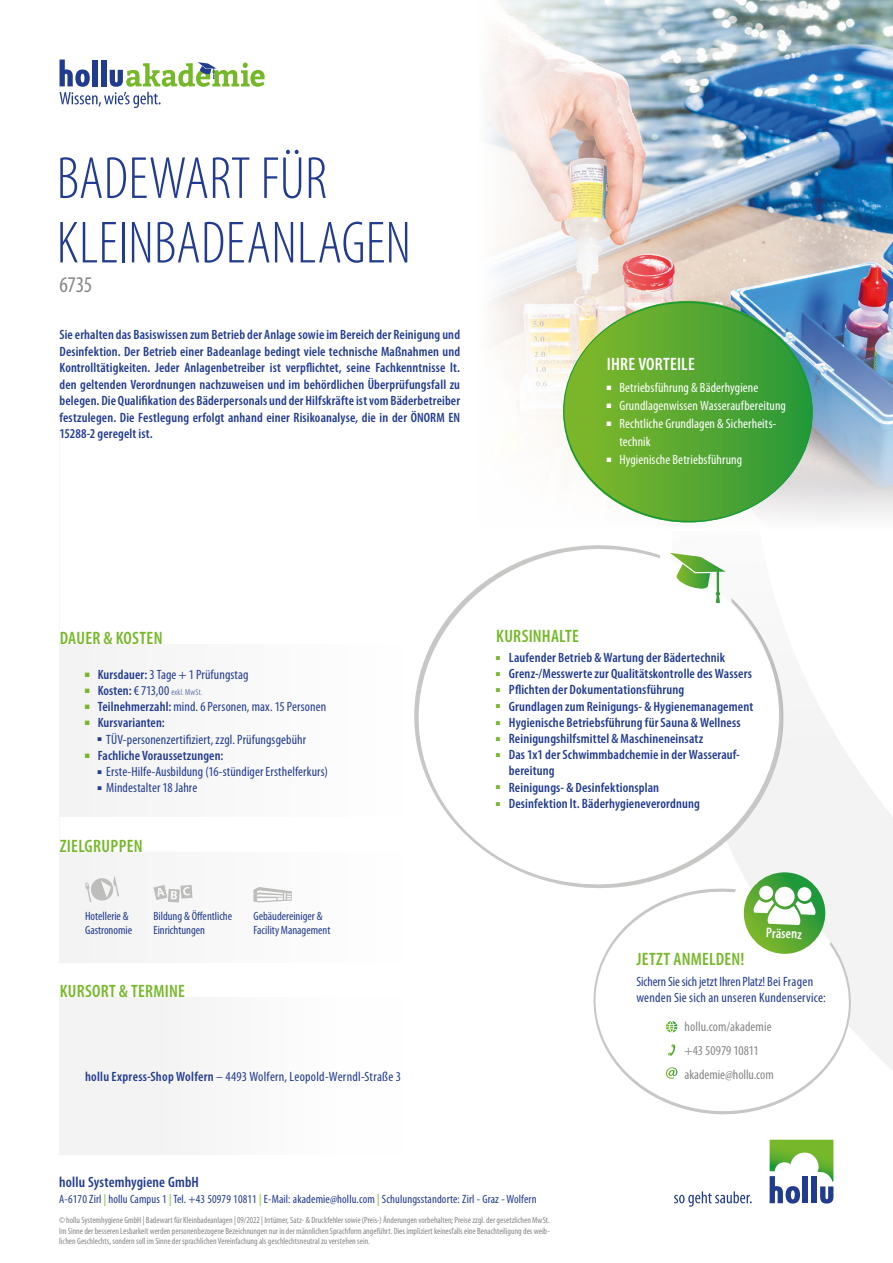
<style>
.page{position:relative;width:893px;height:1263px;background:#fff}
.page>*{position:absolute;margin:0;border:0;box-sizing:border-box;transform-origin:0 0}
.HL{font:300 condensed 60px/64.5px "Myriad Pro";letter-spacing:.005em;color:#213b8f}
.HL_ART-NR{font:condensed 22.5px "Myriad Pro";color:#878787}
.t1{font:600 condensed 18px "Myriad Pro";letter-spacing:.015em;color:#76b82a}
.t2{font:600 condensed 18px "Myriad Pro";letter-spacing:.01em;color:#fff}
.t3{font:600 condensed 15px "Myriad Pro";letter-spacing:.01em;color:#213b8f}
.HL-2{font:600 condensed 14.1px "Myriad Pro";color:#fff}
.t4{font:600 condensed 13.5px/16.5px "Myriad Pro";letter-spacing:.01em;color:#213b8f}
.Kursort{font:condensed 13.5px/16.2px "Myriad Pro";letter-spacing:.01em;color:#213b8f}
.t5{font:condensed 13.5px/18px "Myriad Pro";letter-spacing:.005em;color:#fff}
.t6{font:condensed 13.5px "Myriad Pro";color:#878787}
.t7{font:condensed 12px/14.4px "Myriad Pro";color:#213b8f}
.t8{font:condensed 9px/10.4px "Myriad Pro";color:#878787;text-align:justify}
.t9{font:300 condensed 9px "Myriad Pro";letter-spacing:.025em;color:#213b8f}
.s1{font-weight:600}
.s2{font-weight:600;font-size:13.5px}
.s3{font-weight:400;font-size:13.5px}
.s4{color:#76b82a}
</style>
<div class="page">
<svg style="left:770px;top:1140px;width:63px;height:63px"></svg>
<svg style="left:674px;top:1191px;width:78px;height:15px"></svg>
<svg style="left:60px;top:60px;width:205px;height:48px"></svg>
<div style="left:60px;top:374px;width:344px;height:588px;background:#f3f3f3"></div>
<svg style="left:785px;top:708px;width:108px;height:363px;fill:#f3f3f3"></svg>
<svg style="left:414px;top:545px;width:371px;height:343px"></svg>
<svg style="left:660px;top:553px;width:75px;height:56px"></svg>
<svg style="left:60px;top:374px;width:344px;height:478px;fill:#fff"></svg>
<svg style="left:85px;top:876px;width:34px;height:26px"></svg>
<svg style="left:154px;top:885px;width:38px;height:17px"></svg>
<svg style="left:253px;top:887px;width:39px;height:15px"></svg>
<img style="left:687px;top:0;width:206px;height:303px">
<img style="left:488px;top:0;width:199px;height:303px">
<svg style="left:489px;top:303px;width:404px;height:215px"></svg>
<svg style="left:559px;top:295px;width:258px;height:228px;background:#75b45e"></svg>
<div style="left:60px;top:997px;width:343px;height:157px;background:#f3f3f3"></div>
<svg style="left:593px;top:872px;width:258px;height:243px"></svg>
<p class="HL" style="left:57px;top:147px;width:356px">BADEWART FÜR<br>KLEINBADEANLAGEN</p>
<p class="HL_ART-NR" style="left:60px;top:273px;width:34px">6735</p>
<p class="t4" style="left:60px;top:327px;width:402px;text-align:justify">Sie erhalten das Basiswissen zum Betrieb der Anlage sowie im Bereich der Reinigung und Desinfektion. Der Betrieb einer Badeanlage bedingt viele technische Maßnahmen und Kontrolltätigkeiten. Jeder Anlagenbetreiber ist verpflichtet, seine Fachkenntnisse lt. den geltenden Verordnungen nachzuweisen und im behördlichen Überprüfungsfall zu belegen. Die Qualifikation des Bäderpersonals und der Hilfskräfte ist vom Bäderbetreiber festzulegen. Die Festlegung erfolgt anhand einer Risikoanalyse, die in der ÖNORM EN 15288-2 geregelt ist.</p>
<p class="t2" style="left:607px;top:354px;width:89px">IHRE VORTEILE</p>
<p class="t5" style="left:607px;top:379px;width:153px"><sup>■</sup> Betriebsführung &amp; Bäderhygiene</p>
<p class="t5" style="left:607px;top:397px;width:181px"><sup>■</sup> Grundlagenwissen Wasseraufbereitung</p>
<p class="t5" style="left:619px;top:415px;width:158px;text-indent:-13px"><sup>■</sup> Rechtliche Grundlagen &amp; Sicherheits&shy;technik</p>
<p class="t5" style="left:607px;top:451px;width:137px"><sup>■</sup> Hygienische Betriebsführung</p>
<p class="t1" style="left:60px;top:628px;width:104px">DAUER &amp; KOSTEN</p>
<p class="Kursort" style="left:85px;top:666px;width:165px"><sup>■</sup> <span class="s1">Kursdauer:</span> 3 Tage + 1 Prüfungstag</p>
<p class="t9" style="left:85px;top:687px;width:119px"><sup>■</sup> <span class="s2">Kosten:</span> <span class="s3">€ 713,00</span> exkl. MwSt.</p>
<p class="Kursort" style="left:85px;top:699px;width:243px"><sup>■</sup> <span class="s1">Teilnehmerzahl:</span> mind. 6 Personen, max. 15 Personen</p>
<p class="t4" style="left:85px;top:715px;width:81px"><sup>■</sup> Kursvarianten:</p>
<p class="Kursort" style="left:98px;top:731px;width:210px"><sup>■</sup> TÜV-personenzertifiziert, zzgl. Prüfungsgebühr</p>
<p class="t4" style="left:85px;top:747px;width:140px"><sup>■</sup> Fachliche Voraussetzungen:</p>
<p class="Kursort" style="left:98px;top:764px;width:232px"><sup>■</sup> Erste-Hilfe-Ausbildung (16-stündiger Ersthelferkurs)</p>
<p class="Kursort" style="left:98px;top:780px;width:101px"><sup>■</sup> Mindestalter 18 Jahre</p>
<p class="t1" style="left:60px;top:836px;width:85px">ZIELGRUPPEN</p>
<p class="t7" style="left:85px;top:909px;width:49px">Hotellerie &amp;<br>Gastronomie</p>
<p class="t7" style="left:154px;top:909px;width:80px">Bildung &amp; Öffentliche</p>
<p class="t7" style="left:154px;top:923px;width:53px">Einrichtungen</p>
<p class="t1" style="left:60px;top:981px;width:127px">KURSORT &amp; TERMINE</p>
<p class="t7" style="left:254px;top:909px;width:70px">Gebäudereiniger &amp;</p>
<p class="t7" style="left:254px;top:923px;width:78px">Facility Management</p>
<p class="Kursort" style="left:85px;top:1068px;width:317px"><span class="s1">hollu Express-Shop Wolfern</span> – 4493 Wolfern, Leopold-Werndl-Straße 3</p>
<h2 class="t1" style="left:496px;top:626px;width:84px">KURSINHALTE</h2>
<p class="t4" style="left:496px;top:649px;width:230px"><sup>■</sup> Laufender Betrieb &amp; Wartung der Bädertechnik</p>
<p class="t4" style="left:496px;top:666px;width:257px"><sup>■</sup> Grenz-/Messwerte zur Qualitätskontrolle des Wassers</p>
<p class="t4" style="left:496px;top:682px;width:190px"><sup>■</sup> Pflichten der Dokumentationsführung</p>
<p class="t4" style="left:496px;top:698px;width:259px"><sup>■</sup> Grundlagen zum Reinigungs- &amp; Hygienemanagement</p>
<p class="t4" style="left:496px;top:714px;width:246px"><sup>■</sup> Hygienische Betriebsführung für Sauna &amp; Wellness</p>
<p class="t4" style="left:496px;top:730px;width:209px"><sup>■</sup> Reinigungshilfsmittel &amp; Maschineneinsatz</p>
<p class="t4" style="left:509px;top:747px;width:233px;text-indent:-13px"><sup>■</sup> Das 1x1 der Schwimmbadchemie in der Wasserauf&shy;bereitung</p>
<p class="t4" style="left:496px;top:779px;width:165px"><sup>■</sup> Reinigungs- &amp; Desinfektionsplan</p>
<p class="t4" style="left:496px;top:795px;width:205px"><sup>■</sup> Desinfektion lt. Bäderhygieneverordnung</p>
<p class="HL-2" style="left:766px;top:925px;width:38px;rotate:2deg">Präsenz</p>
<p class="t1" style="left:637px;top:949px;width:109px">JETZT ANMELDEN!</p>
<p class="Kursort" style="left:636px;top:973px;width:191px">Sichern Sie sich jetzt Ihren Platz! Bei Fragen wenden Sie sich an unseren Kundenservice:</p>
<p class="t6" style="left:685px;top:1020px;width:88px">hollu.com/akademie</p>
<p class="t6" style="left:685px;top:1067px;width:91px">akademie@hollu.com</p>
<p class="t6" style="left:685px;top:1043px;width:75px">+43 50979 10811</p>
<p class="t3" style="left:59px;top:1174px;width:141px">hollu Systemhygiene GmbH</p>
<p class="t7" style="left:59px;top:1192px;width:479px">A-6170 Zirl <span class="s4">|</span> hollu Campus 1 <span class="s4">|</span> Tel. +43 50979 10811 <span class="s4">|</span> E-Mail: akademie@hollu.com <span class="s4">|</span> Schulungsstandorte: Zirl - Graz - Wolfern</p>
<p class="t8" style="left:59px;top:1215px;width:492px">©hollu Systemhygiene GmbH | Badewart für Kleinbadeanlagen | 09/2022 | Irrtümer, Satz- &amp; Druckfehler sowie (Preis-) Änderungen vorbehalten; Preise zzgl. der gesetzlichen MwSt.<br>Im Sinne der besseren Lesbarkeit werden personenbezogene Bezeichnungen nur in der männlichen Sprachform angeführt. Dies impliziert keinesfalls eine Benachteiligung des weib&shy;lichen Geschlechts, sondern soll im Sinne der sprachlichen Vereinfachung als geschlechtsneutral zu verstehen sein.</p>
</div>
